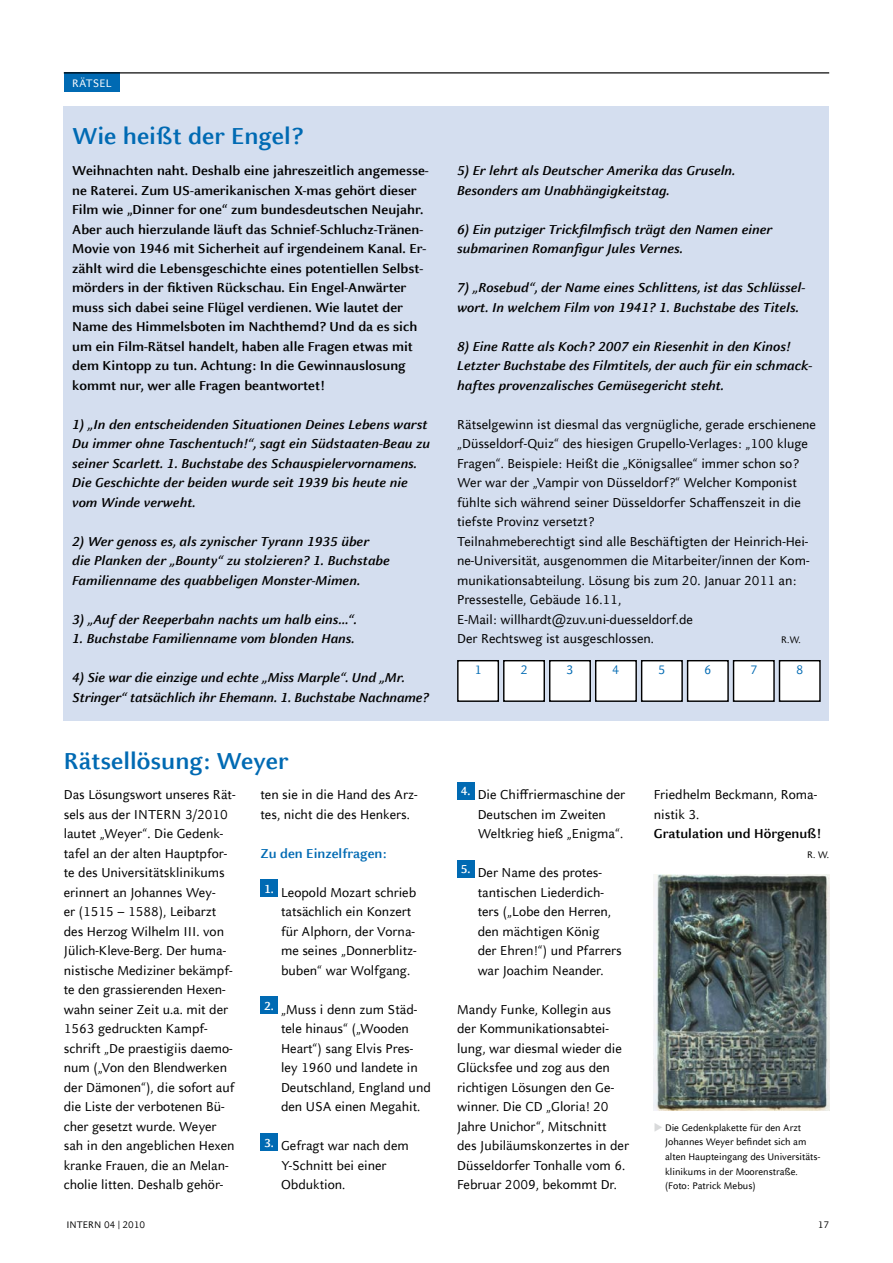
<style>
.page{position:relative;width:893px;height:1263px;background:#fff}
.page>*{position:absolute;margin:0;border:0;box-sizing:border-box;transform-origin:0 0}
.t1{font:700 25.5px "Celeste Sans Offc Pro";color:#006ab3}
.t2{font:14.25px/19.5px "Celeste Sans Offc Pro";color:#000}
.t3{font:italic 700 14.25px/19.5px "Celeste Sans Offc Pro";color:#000}
.t4{font:700 14.25px/19.5px "Celeste Sans Offc Pro";color:#000}
.t5{font:700 14.25px "Celeste Sans Offc Pro";color:#006ab3}
.t6{font:13.5px "Celeste Sans Offc Pro";color:#006ab3}
.t7{font:12px "Celeste Sans Offc Pro";letter-spacing:.005em;color:#fff}
.t8{font:10.5px/14.7px "Celeste Sans Offc Pro";color:#000}
.s1{color:#d9dadb}
</style>
<div class="page">
<div style="left:64px;top:106px;width:765px;height:615px;background:#d4deef"></div>
<div style="left:64px;top:72px;width:56px;height:20px;background:#006ab3"></div>
<hr style="left:64px;top:72px;width:765px;height:1px;background:#000">
<div style="left:458px;top:661px;width:40px;height:40px;background:#fff"></div>
<div style="left:457px;top:660px;width:42px;height:42px;border:1px solid #000"></div>
<div style="left:504px;top:661px;width:40px;height:40px;background:#fff"></div>
<div style="left:503px;top:660px;width:42px;height:42px;border:1px solid #000"></div>
<div style="left:550px;top:661px;width:40px;height:40px;background:#fff"></div>
<div style="left:549px;top:660px;width:42px;height:42px;border:1px solid #000"></div>
<div style="left:596px;top:661px;width:40px;height:40px;background:#fff"></div>
<div style="left:595px;top:660px;width:42px;height:42px;border:1px solid #000"></div>
<div style="left:642px;top:661px;width:40px;height:40px;background:#fff"></div>
<div style="left:641px;top:660px;width:42px;height:42px;border:1px solid #000"></div>
<div style="left:688px;top:661px;width:40px;height:40px;background:#fff"></div>
<div style="left:687px;top:660px;width:42px;height:42px;border:1px solid #000"></div>
<div style="left:733px;top:661px;width:41px;height:40px;background:#fff"></div>
<div style="left:733px;top:660px;width:42px;height:42px;border:1px solid #000"></div>
<div style="left:779px;top:661px;width:41px;height:40px;background:#fff"></div>
<div style="left:779px;top:660px;width:42px;height:42px;border:1px solid #000"></div>
<div style="left:260px;top:880px;width:17px;height:17px;background:#006ab3"></div>
<div style="left:260px;top:997px;width:17px;height:17px;background:#006ab3"></div>
<div style="left:260px;top:1133px;width:17px;height:17px;background:#006ab3"></div>
<div style="left:457px;top:782px;width:17px;height:17px;background:#006ab3"></div>
<div style="left:457px;top:860px;width:17px;height:17px;background:#006ab3"></div>
<img style="left:654px;top:874px;width:175px;height:237px">
<p class="t7" style="left:72px;top:75px;width:41px">Rätsel</p>
<h1 class="t1" style="left:72px;top:120px;width:232px">Wie heißt der Engel?</h1>
<p class="t4" style="left:72px;top:160px;width:358px">Weihnachten naht. Deshalb eine jahreszeitlich angemesse&shy;ne Raterei. Zum US-amerikanischen X-mas gehört dieser Film wie „Dinner for one“ zum bundesdeutschen Neujahr.<br>Aber auch hierzulande läuft das Schnief-Schluchz-Tränen-Movie von 1946 mit Sicherheit auf irgendeinem Kanal. Er&shy;zählt wird die Lebensgeschichte eines potentiellen Selbst&shy;mörders in der fiktiven Rückschau. Ein Engel-Anwärter muss sich dabei seine Flügel verdienen. Wie lautet der Name des Himmelsboten im Nachthemd? Und da es sich um ein Film-Rätsel handelt, haben alle Fragen etwas mit dem Kintopp zu tun. Achtung: In die Gewinnauslosung kommt nur, wer alle Fragen beantwortet!</p>
<p class="t3" style="left:72px;top:414px;width:359px">1) „In den entscheidenden Situationen Deines Lebens warst Du immer ohne Taschentuch!“, sagt ein Südstaaten-Beau zu seiner Scarlett. 1. Buchstabe des Schauspielervornamens.<br>Die Geschichte der beiden wurde seit 1939 bis heute nie vom Winde verweht.</p>
<p class="t3" style="left:72px;top:531px;width:319px">2) Wer genoss es, als zynischer Tyrann 1935 über die Planken der „Bounty“ zu stolzieren? 1. Buchstabe<br>Familienname des quabbeligen Monster-Mimen.</p>
<p class="t3" style="left:72px;top:609px;width:286px">3) „Auf der Reeperbahn nachts um halb eins…“.</p>
<p class="t3" style="left:72px;top:628px;width:284px">1. Buchstabe Familienname vom blonden Hans.</p>
<p class="t3" style="left:72px;top:667px;width:358px">4) Sie war die einzige und echte „Miss Marple“. Und „Mr.<br>Stringer“ tatsächlich ihr Ehemann. 1. Buchstabe Nachname?</p>
<h1 class="t1" style="left:64px;top:745px;width:226px">Rätsellösung: Weyer</h1>
<p class="t2" style="left:64px;top:784px;width:173px">Das Lösungswort unseres Rät&shy;sels aus der INTERN 3/2010 lautet „Weyer“. Die Gedenk&shy;tafel an der alten Hauptpfor&shy;te des U niversitätsklinikums erinnert an Johannes Wey-<br>er (1515 – 1588), Leibarzt des Herzog Wilhelm III. von<br>Jülich-Kleve-Berg. Der huma&shy;nistische Mediziner bekämpf&shy;te den grassierenden Hexen&shy;wahn seiner Zeit u.a. mit der<br>1563 gedruckten Kampf&shy;schrift „De praestigiis daemo&shy;num („Von den Blendwerken der Dämonen“), die sofort auf die Liste der verbotenen Bü&shy;cher gesetzt wurde. Weyer sah in den angeblichen Hexen kranke Frauen, die an Melan&shy;cholie litten. Deshalb gehör-</p>
<p class="t2" style="left:260px;top:784px;width:158px">ten sie in die Hand des Arz&shy;tes, nicht die des Henkers.</p>
<p class="t5" style="left:260px;top:844px;width:128px">Zu den Einzelfragen:</p>
<p class="t2" style="left:281px;top:882px;width:137px;text-indent:-17px"><sup>1.</sup> Leopold Mozart schrieb tatsächlich ein Konzert für Alphorn, der Vorna&shy;me seines „Donnerblitz&shy;buben“ war Wolfgang.</p>
<p class="t2" style="left:281px;top:999px;width:151px;text-indent:-17px"><sup>2.</sup> „Muss i denn zum Städ&shy;tele hinaus“ („Wooden<br>Heart“) sang Elvis Pres&shy;ley 1960 und landete in<br>Deutschland, England und den USA einen Megahit.</p>
<p class="t2" style="left:281px;top:1136px;width:129px;text-indent:-17px"><sup>3.</sup> G efragt war nach dem<br>Y-Schnitt bei einer<br>Obduktion.</p>
<p class="t3" style="left:457px;top:160px;width:280px">5) Er lehrt als Deutscher Amerika das Gruseln.<br>Besonders am Unabhängigkeitstag.</p>
<p class="t3" style="left:457px;top:219px;width:317px">6) Ein putziger Trickfilmfisch trägt den Namen einer submarinen Romanfigur Jules Vernes.</p>
<p class="t3" style="left:457px;top:277px;width:350px">7) „Rosebud“, der Name eines Schlittens, ist das Schlüssel&shy;wort. In welchem Film von 1941? 1. Buchstabe des Titels.</p>
<p class="t3" style="left:457px;top:336px;width:357px">8) Eine Ratte als Koch? 2007 ein Riesenhit in den Kinos!<br>Letzter Buchstabe des Filmtitels, der auch für ein schmack&shy;haftes provenzalisches Gemüsegericht steht.</p>
<p class="t2" style="left:457px;top:414px;width:360px">Rätselgewinn ist diesmal das vergnügliche, gerade erschienene „Düsseldorf-Quiz“ des hiesigen Grupello-Verlages: „100 kluge Fragen“. Beispiele: Heißt die „Königsallee“ immer schon so?<br>Wer war der „Vampir von Düsseldorf?“ Welcher Komponist fühlte sich während seiner Düsseldorfer Schaffenszeit in die tiefste Provinz versetzt?<br>Teilnahmeberechtigt sind alle Beschäftigten der Heinrich-Hei&shy;ne-U niversität, ausgenommen die Mitarbeiter/innen der Kom&shy;munikationsabteilung. Lösung bis zum 20. Januar 2011 an:<br>Pressestelle, Gebäude 16.11,<br>E-Mail: willhardt@zuv.uni-duesseldorf.de<br>Der Rechtsweg ist ausgeschlossen.</p>
<p class="t8" style="left:781px;top:632px;width:21px">R.W.</p>
<p class="t6" style="left:474px;top:661px;width:9px">1</p>
<p class="t6" style="left:520px;top:661px;width:9px">2</p>
<p class="t6" style="left:566px;top:661px;width:9px">3</p>
<p class="t6" style="left:612px;top:661px;width:9px">4</p>
<p class="t6" style="left:658px;top:661px;width:9px">5</p>
<p class="t6" style="left:704px;top:661px;width:9px">6</p>
<p class="t6" style="left:750px;top:661px;width:9px">7</p>
<p class="t6" style="left:796px;top:661px;width:9px">8</p>
<p class="t2" style="left:478px;top:784px;width:149px;text-indent:-17px"><sup>4.</sup> Die Chiffriermaschine der<br>Deutschen im Zweiten<br>Weltkrieg hieß „Enigma“.</p>
<p class="t2" style="left:478px;top:862px;width:146px;text-indent:-17px"><sup>5.</sup> Der Name des protes&shy;tantischen Liederdich&shy;ters („Lobe den Herren, den mächtigen König der Ehren!“) und Pfarrers war Joachim Neander.</p>
<p class="t2" style="left:457px;top:999px;width:173px">Mandy Funke, Kollegin aus der Kommunikationsabtei&shy;lung, war diesmal wieder die<br>Glücksfee und zog aus den richtigen Lösungen den Ge&shy;winner. Die CD „Gloria! 20<br>Jahre U nichor“, Mitschnitt des Jubiläumskonzertes in der<br>Düsseldorfer Tonhalle vom 6.<br>Februar 2009, bekommt Dr.</p>
<p class="t2" style="left:654px;top:784px;width:165px">Friedhelm Beckmann, Roma&shy;nistik 3.</p>
<p class="t4" style="left:654px;top:823px;width:169px">Gratulation und Hörgenuß!</p>
<p class="t8" style="left:807px;top:847px;width:23px">R. W.</p>
<p class="t8" style="left:665px;top:1120px;width:157px;text-indent:-11px"><span class="s1">◆</span> Die Gedenkplakette für den Arzt<br>Johannes Weyer befindet sich am alten Haupteingang des U niversitäts&shy;klinikums in der Moorenstraße. (Foto: Patrick Mebus)</p>
<p class="t8" style="left:66px;top:1217px;width:80px">INTERN 04 | 2010</p>
<p class="t8" style="left:818px;top:1217px;width:13px">17</p>
</div>
